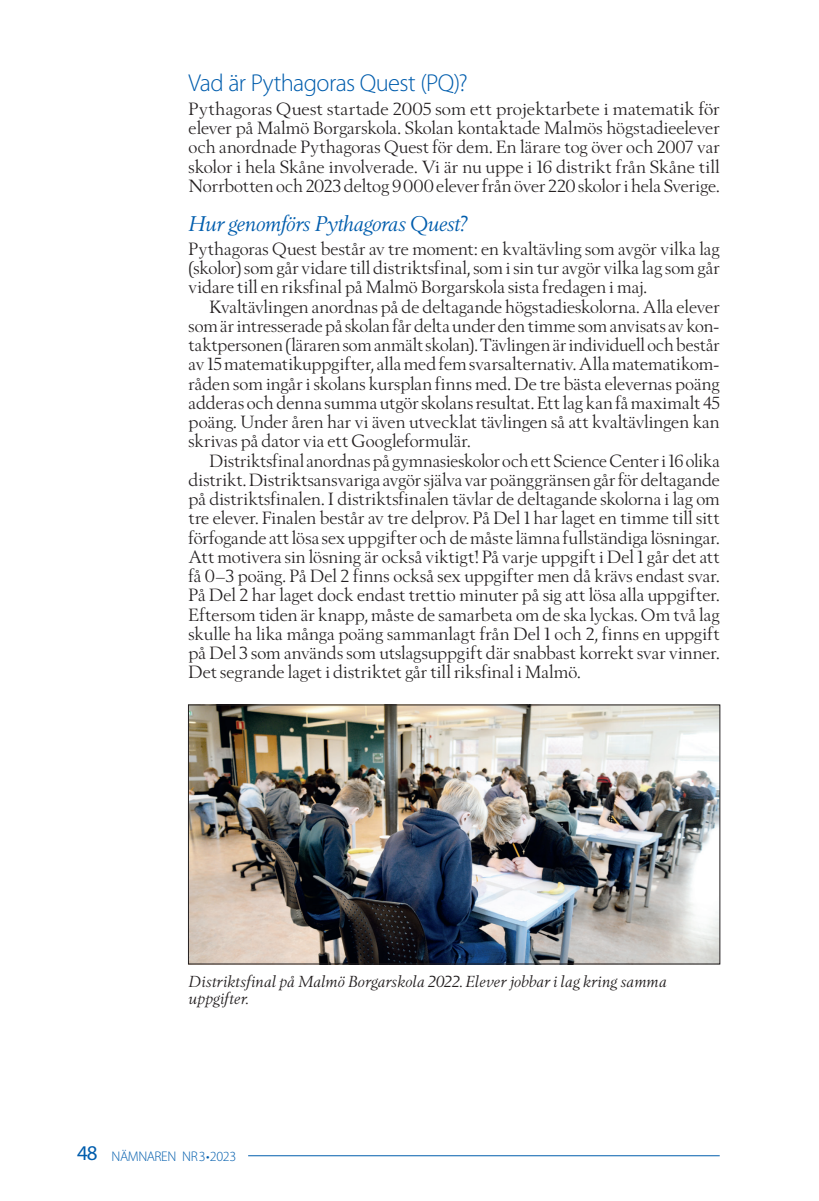
<style>
.page{position:relative;width:819px;height:1201px;background:#fff}
.page>*{position:absolute;margin:0;border:0;box-sizing:border-box;transform-origin:0 0}
.t1{font:300 24.5px "Myriad Pro";letter-spacing:-.025em;color:#015dad}
.t2{font:italic 21px "Berling Nova Display Pro";letter-spacing:-.02em;color:#015dad}
.t3{font:17.5px/19.2px "Berling Nova Display Pro";letter-spacing:.005em;color:#231f20;text-align:justify}
.t4{font:italic 15.75px/17.5px "Berling Nova Display Pro";letter-spacing:.005em;color:#231f20}
.t5{font:300 14px "Myriad Pro";letter-spacing:-.03em;color:#015dad}
.s1{font-weight:400;font-size:21px}
</style>
<div class="page">
<hr style="left:248px;top:1155px;width:471px;height:1px;background:#015dad">
<img style="left:190px;top:706px;width:528px;height:256px">
<div style="left:188px;top:704px;width:532px;height:260px;border:1px solid #231f20"></div>
<h1 class="t1" style="left:189px;top:69px;width:280px">Vad är Pythagoras Quest (PQ)?</h1>
<p class="t3" style="left:189px;top:99px;width:532px">Pythagoras Quest startade 2005 som ett projektarbete i matematik för elever på Malmö Borgarskola. Skolan kontaktade Malmös högstadieelever och anordnade Pythagoras Quest för dem. En lärare tog över och 2007 var skolor i hela Skåne involverade. Vi är nu uppe i 16 distrikt från Skåne till Norrbotten och 2023 deltog 9000 elever från över 220 skolor i hela Sverige.</p>
<p class="t2" style="left:189px;top:211px;width:281px">Hur genomförs Pythagoras Quest?</p>
<p class="t3" style="left:189px;top:239px;width:532px">Pythagoras Quest består av tre moment: en kvaltävling som avgör vilka lag (skolor) som går vidare till distriktsfinal, som i sin tur avgör vilka lag som går vidare till en riksfinal på Malmö Borgarskola sista fredagen i maj.</p>
<p class="t3" style="left:189px;top:296px;width:532px;text-indent:21px">Kvaltävlingen anordnas på de deltagande högstadieskolorna. Alla elever som är intresserade på skolan får delta under den timme som anvisats av kon&shy;taktpersonen (läraren som anmält skolan). Tävlingen är individuell och består av 15 matematikuppgifter, alla med fem svarsalternativ. Alla matematikom&shy;råden som ingår i skolans kursplan finns med. De tre bästa elevernas poäng adderas och denna summa utgör skolans resultat. Ett lag kan få maximalt 45 poäng. Under åren har vi även utvecklat tävlingen så att kvaltävlingen kan skrivas på dator via ett Googleformulär.</p>
<p class="t3" style="left:189px;top:450px;width:532px;text-indent:21px">Distriktsfinal anordnas på gymnasieskolor och ett Science Center i 16 olika distrikt. Distriktsansvariga avgör själva var poänggränsen går för deltagande på distriktsfinalen. I distriktsfinalen tävlar de deltagande skolorna i lag om tre elever. Finalen består av tre delprov. På Del 1 har laget en timme till sitt förfogande att lösa sex uppgifter och de måste lämna fullständiga lösningar.<br>Att motivera sin lösning är också viktigt! På varje uppgift i Del 1 går det att få 0–3 poäng. På Del 2 finns också sex uppgifter men då krävs endast svar.<br>På Del 2 har laget dock endast trettio minuter på sig att lösa alla uppgifter.<br>Eftersom tiden är knapp, måste de samarbeta om de ska lyckas. Om två lag skulle ha lika många poäng sammanlagt från Del 1 och 2, finns en uppgift på Del 3 som används som utslagsuppgift där snabbast korrekt svar vinner.<br>Det segrande laget i distriktet går till riksfinal i Malmö.</p>
<p class="t4" style="left:189px;top:972px;width:479px">Distriktsfinal på Malmö Borgarskola 2022. Elever jobbar i lag kring samma uppgifter.</p>
<p class="t5" style="left:77px;top:1148px;width:161px"><span class="s1">48</span> NÄMNAREN NR3•2023</p>
</div>
